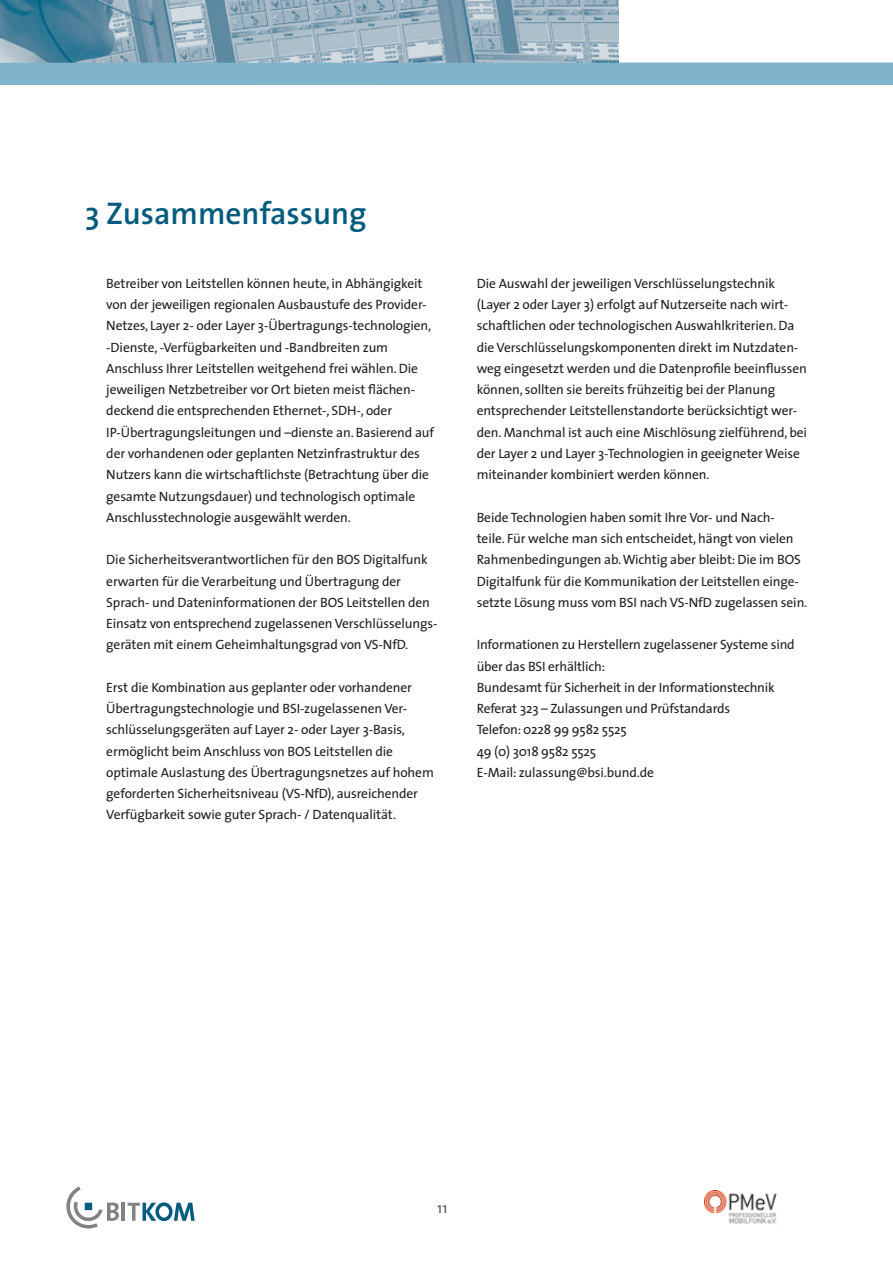
<style>
.page{position:relative;width:893px;height:1263px;background:#fff}
.page>*{position:absolute;margin:0;border:0;box-sizing:border-box;transform-origin:0 0}
.Überschrift_Ebene_1{font:600 31.5px "The Sans";color:#005b7f}
.t1{font:15px "The Sans";color:#57585a}
.Fließtext{font:13.5px/21.3px "The Sans";letter-spacing:-.01em;color:#231f20}
.Fließtext_0{font:13.5px/21.3px "The Sans";letter-spacing:-.015em;color:#231f20}
</style>
<div class="page">
<svg style="left:0;top:0;width:618px;height:63px;background:#88a7b8"></svg>
<div style="left:0;top:63px;width:893px;height:22px;background:#80b4cc"></div>
<svg style="left:66px;top:1186px;width:53px;height:42px"></svg>
<hr style="left:121px;top:1203px;width:4px;height:18px;background:#808285">
<div style="left:85px;top:1203px;width:7px;height:7px;background:#005b7f"></div>
<svg style="left:128px;top:1202px;width:67px;height:19px"></svg>
<img style="left:704px;top:1190px;width:73px;height:34px">
<p class="Überschrift_Ebene_1" style="left:85px;top:193px;width:283px">3 Zusammenfassung</p>
<p class="Fließtext" style="left:106px;top:273px;width:330px">Betreiber von Leitstellen können heute, in Abhängigkeit von der jeweiligen regionalen Ausbaustufe des Provider-Netzes, Layer 2- oder Layer 3-Übertragungs-technologien, -Dienste, -Verfügbarkeiten und -Bandbreiten zum Anschluss Ihrer Leitstellen weitgehend frei wählen. Die jeweiligen Netzbetreiber vor Ort bieten meist flächen&shy;deckend die entsprechenden Ethernet-, SDH-, oder IP-Übertragungsleitungen und –dienste an. Basierend auf der vorhandenen oder geplanten Netzinfrastruktur des Nutzers kann die wirtschaftlichste (Betrachtung über die gesamte Nutzungsdauer) und technologisch optimale Anschlusstechnologie ausgewählt werden.</p>
<p class="Fließtext" style="left:106px;top:549px;width:333px">Die Sicherheitsverantwortlichen für den BOS Digitalfunk erwarten für die Verarbeitung und Übertragung der Sprach- und Dateninformationen der BOS Leitstellen den Einsatz von entsprechend zugelassenen Verschlüsselungs&shy;geräten mit einem Geheimhaltungsgrad von VS-NfD.</p>
<p class="Fließtext" style="left:106px;top:677px;width:329px">Erst die Kombination aus geplanter oder vorhandener Übertragungstechnologie und BSI-zugelassenen Ver&shy;schlüsselungsgeräten auf Layer 2- oder Layer 3-Basis, ermöglicht beim Anschluss von BOS Leitstellen die optimale Auslastung des Übertragungsnetzes auf hohem geforderten Sicherheitsniveau (VS-NfD), ausreichender Verfügbarkeit sowie guter Sprach- / Datenqualität.</p>
<p class="Fließtext" style="left:477px;top:273px;width:332px">Die Auswahl der jeweiligen Verschlüsselungstechnik (Layer 2 oder Layer 3) erfolgt auf Nutzerseite nach wirt&shy;schaftlichen oder technologischen Auswahlkriterien. Da die Verschlüsselungskomponenten direkt im Nutzdaten&shy;weg eingesetzt werden und die Datenprofile beeinflussen können, sollten sie bereits frühzeitig bei der Planung entsprechender Leitstellenstandorte berücksichtigt wer&shy;den. Manchmal ist auch eine Mischlösung zielführend, bei der Layer 2 und Layer 3-Technologien in geeigneter Weise miteinander kombiniert werden können.</p>
<p class="Fließtext" style="left:477px;top:507px;width:332px">Beide Technologien haben somit Ihre Vor- und Nach-<br>teile. Für welche man sich entscheidet, hängt von vielen Rahmenbedingungen ab. Wichtig aber bleibt: Die im BOS Digitalfunk für die Kommunikation der Leitstellen einge&shy;setzte Lösung muss vom BSI nach VS-NfD zugelassen sein.</p>
<p class="Fließtext_0" style="left:477px;top:634px;width:320px">Informationen zu Herstellern zugelassener Systeme sind über das BSI erhältlich:</p>
<p class="Fließtext_0" style="left:477px;top:677px;width:300px">Bundesamt für Sicherheit in der Informationstechnik</p>
<p class="Fließtext_0" style="left:477px;top:698px;width:255px">Referat 323 – Zulassungen und Prüfstandards</p>
<p class="Fließtext_0" style="left:477px;top:719px;width:152px">Telefon: 0228 99 9582 5525</p>
<p class="Fließtext_0" style="left:477px;top:740px;width:121px">49 (0) 3018 9582 5525</p>
<p class="Fließtext" style="left:477px;top:762px;width:179px">E-Mail: zulassung@bsi.bund.de</p>
<p class="t1" style="left:437px;top:1199px;width:12px">11</p>
</div>
